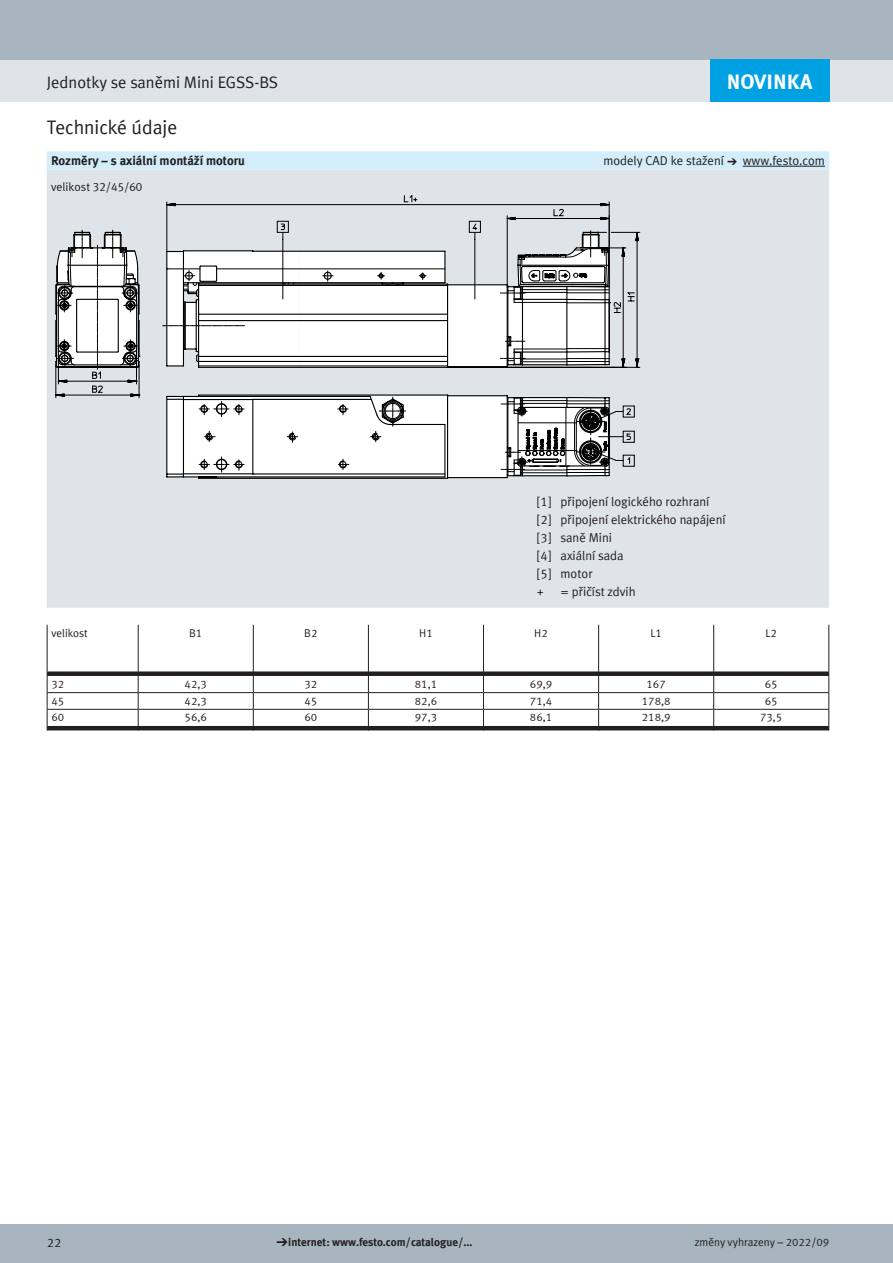
<style>
.page{position:relative;width:893px;height:1263px;background:#fff}
.page>*{position:absolute;margin:0;border:0;box-sizing:border-box;transform-origin:0 0}
.t1{font:700 21px "Meta Plus LF";color:#fff}
.FES_title_section{font:19.5px "Festo";letter-spacing:-.005em;color:#231f20}
.FES_title_family{font:16.5px "Festo";color:#231f20}
.FES_head_2_text_righ{font:12.75px "Festo";color:#231f20}
.FES_head_1_text{font:700 12.75px "Festo";color:#231f20}
.FES_in_05{font:12.75px "Festo";letter-spacing:-.005em;color:#231f20}
.t2{font:12px "Meta Plus LF";color:#231f20}
.FES_tab_regular_cent{font:11.25px "Festo";color:#231f20}
.t3{font:700 11.25px "Festo";color:#231f20}
.FES_tab_head_2{font:11.25px "Festo";color:#231f20}
.FES_tab_head_2_centr{font:11.25px "Festo";color:#231f20}
.FES_tab_regular{font:11.25px "Festo";color:#231f20}
.s1{font-family:"Meto Pict 182"}
.s2{font-family:"Meto Pict 182";font-weight:400}
</style>
<div class="page">
<div style="left:0;top:1225px;width:893px;height:38px;background:#a7b6be"></div>
<div style="left:0;top:60px;width:893px;height:42px;background:#dfe4e8"></div>
<div style="left:0;top:0;width:893px;height:60px;background:#a7b6be"></div>
<svg style="left:47px;top:151px;width:782px;height:19px;background:#d5ecf9"></svg>
<div style="left:47px;top:170px;width:782px;height:438px;background:#dfe4e8"></div>
<hr style="left:743px;top:166px;width:82px;height:1px;background:#231f20">
<svg style="left:48px;top:671px;width:780px;height:59px"></svg>
<hr style="left:47px;top:692px;width:91px;height:1px;background:#231f20">
<hr style="left:138px;top:692px;width:115px;height:1px;background:#231f20">
<hr style="left:253px;top:692px;width:115px;height:1px;background:#231f20">
<hr style="left:368px;top:692px;width:115px;height:1px;background:#231f20">
<hr style="left:483px;top:692px;width:116px;height:1px;background:#231f20">
<hr style="left:599px;top:692px;width:115px;height:1px;background:#231f20">
<hr style="left:714px;top:692px;width:115px;height:1px;background:#231f20">
<hr style="left:47px;top:709px;width:91px;height:1px;background:#231f20">
<hr style="left:138px;top:709px;width:115px;height:1px;background:#231f20">
<hr style="left:253px;top:709px;width:115px;height:1px;background:#231f20">
<hr style="left:368px;top:709px;width:115px;height:1px;background:#231f20">
<hr style="left:483px;top:709px;width:116px;height:1px;background:#231f20">
<hr style="left:599px;top:709px;width:115px;height:1px;background:#231f20">
<hr style="left:714px;top:709px;width:115px;height:1px;background:#231f20">
<hr style="left:47px;top:625px;width:1px;height:46px;background:#231f20">
<hr style="left:713px;top:625px;width:1px;height:46px;background:#231f20">
<hr style="left:368px;top:625px;width:1px;height:46px;background:#231f20">
<hr style="left:828px;top:625px;width:1px;height:46px;background:#231f20">
<hr style="left:483px;top:625px;width:1px;height:46px;background:#231f20">
<hr style="left:138px;top:625px;width:1px;height:46px;background:#231f20">
<hr style="left:598px;top:625px;width:1px;height:46px;background:#231f20">
<hr style="left:253px;top:625px;width:1px;height:46px;background:#231f20">
<svg style="left:47px;top:671px;width:1px;height:59px"></svg>
<svg style="left:713px;top:671px;width:1px;height:59px"></svg>
<svg style="left:368px;top:671px;width:1px;height:59px"></svg>
<svg style="left:828px;top:671px;width:1px;height:59px"></svg>
<svg style="left:483px;top:671px;width:1px;height:59px"></svg>
<svg style="left:138px;top:671px;width:1px;height:59px"></svg>
<svg style="left:598px;top:671px;width:1px;height:59px"></svg>
<svg style="left:253px;top:671px;width:1px;height:59px"></svg>
<div style="left:710px;top:60px;width:119px;height:42px;background:#00a1e3"></div>
<svg style="left:92px;top:195px;width:567px;height:275px;background:#d5dade"></svg>
<svg style="left:70px;top:248px;width:93px;height:212px"></svg>
<svg style="left:163px;top:231px;width:496px;height:247px"></svg>
<p class="t1" style="left:727px;top:68px;width:87px">NOVINKA</p>
<p class="FES_title_family" style="left:47px;top:70px;width:233px">Jednotky se saněmi Mini EGSS-BS</p>
<p class="FES_title_section" style="left:47px;top:113px;width:132px">Technické údaje</p>
<p class="FES_head_1_text" style="left:51px;top:151px;width:196px">Rozměry – s axiální montáží motoru</p>
<p class="FES_head_2_text_righ" style="left:603px;top:151px;width:223px">modely CAD ke stažení <span class="s1">a</span> www.festo.com</p>
<p class="t2" style="left:51px;top:180px;width:93px">velikost 32/45/60</p>
<p class="FES_head_2_text_righ" style="left:537px;top:492px;width:174px">[1] připojení logického rozhraní</p>
<p class="FES_head_2_text_righ" style="left:537px;top:510px;width:190px">[2] připojení elektrického napájení</p>
<p class="FES_head_2_text_righ" style="left:537px;top:528px;width:76px">[3] saně Mini</p>
<p class="FES_head_2_text_righ" style="left:537px;top:546px;width:88px">[4] axiální sada</p>
<p class="FES_head_2_text_righ" style="left:537px;top:564px;width:57px">[5] motor</p>
<p class="FES_in_05" style="left:537px;top:582px;width:8px">+</p>
<p class="FES_in_05" style="left:561px;top:582px;width:76px">= přičíst zdvih</p>
<p class="FES_tab_head_2" style="left:51px;top:625px;width:38px">velikost</p>
<p class="FES_tab_head_2_centr" style="left:189px;top:625px;width:15px">B1</p>
<p class="FES_tab_head_2_centr" style="left:304px;top:625px;width:15px">B2</p>
<p class="FES_tab_head_2_centr" style="left:419px;top:625px;width:15px">H1</p>
<p class="FES_tab_head_2_centr" style="left:534px;top:625px;width:15px">H2</p>
<p class="FES_tab_head_2_centr" style="left:650px;top:625px;width:13px">L1</p>
<p class="FES_tab_head_2_centr" style="left:765px;top:625px;width:13px">L2</p>
<p class="FES_tab_regular" style="left:51px;top:675px;width:14px">32</p>
<p class="FES_tab_regular_cent" style="left:185px;top:675px;width:24px">42,3</p>
<p class="FES_tab_regular_cent" style="left:304px;top:675px;width:14px">32</p>
<p class="FES_tab_regular_cent" style="left:415px;top:675px;width:24px">81,1</p>
<p class="FES_tab_regular_cent" style="left:530px;top:675px;width:24px">69,9</p>
<p class="FES_tab_regular_cent" style="left:646px;top:675px;width:21px">167</p>
<p class="FES_tab_regular_cent" style="left:765px;top:675px;width:14px">65</p>
<p class="FES_tab_regular" style="left:51px;top:692px;width:14px">45</p>
<p class="FES_tab_regular_cent" style="left:185px;top:692px;width:24px">42,3</p>
<p class="FES_tab_regular_cent" style="left:304px;top:692px;width:14px">45</p>
<p class="FES_tab_regular_cent" style="left:415px;top:692px;width:24px">82,6</p>
<p class="FES_tab_regular_cent" style="left:530px;top:692px;width:24px">71,4</p>
<p class="FES_tab_regular_cent" style="left:642px;top:692px;width:30px">178,8</p>
<p class="FES_tab_regular_cent" style="left:765px;top:692px;width:14px">65</p>
<p class="FES_tab_regular" style="left:51px;top:709px;width:14px">60</p>
<p class="FES_tab_regular_cent" style="left:185px;top:709px;width:24px">56,6</p>
<p class="FES_tab_regular_cent" style="left:304px;top:709px;width:14px">60</p>
<p class="FES_tab_regular_cent" style="left:415px;top:709px;width:24px">97,3</p>
<p class="FES_tab_regular_cent" style="left:530px;top:709px;width:24px">86,1</p>
<p class="FES_tab_regular_cent" style="left:642px;top:709px;width:30px">218,9</p>
<p class="FES_tab_regular_cent" style="left:760px;top:709px;width:24px">73,5</p>
<p class="FES_head_2_text_righ" style="left:47px;top:1233px;width:16px">22</p>
<p class="t3" style="left:276px;top:1234px;width:198px"><span class="s2">d</span> internet: www.festo.com/catalogue/...</p>
<p class="FES_tab_head_2" style="left:695px;top:1234px;width:136px">změny vyhrazeny – 2022/09</p>
</div>
